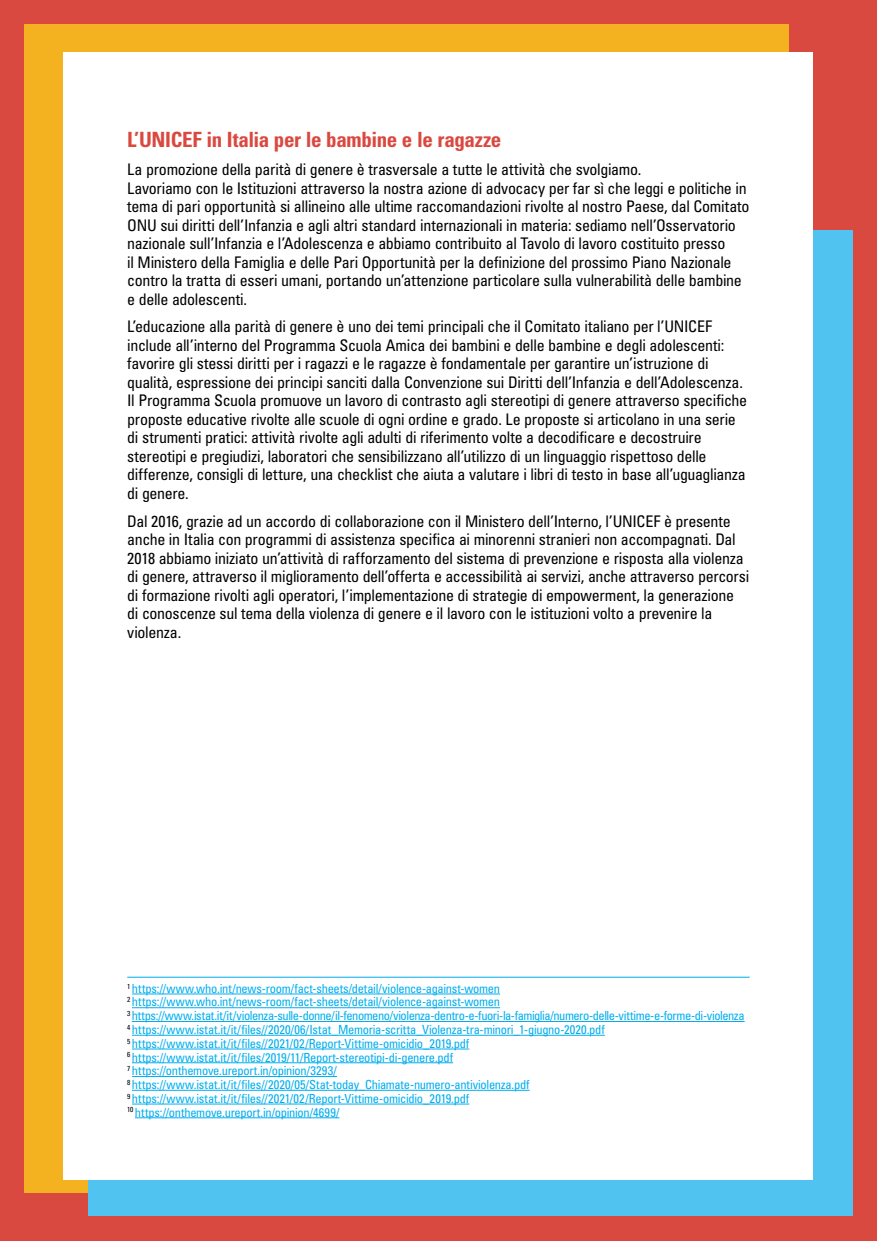
<style>
.page{position:relative;width:877px;height:1241px;background:#fff}
.page>*{position:absolute;margin:0;border:0;box-sizing:border-box;transform-origin:0 0}
.t1{font:700 condensed 21px "Univers LT Std";letter-spacing:-.02em;color:#da4940}
.t2{font:condensed 16px/18.5px "Univers LT Std";letter-spacing:-.02em;color:#000}
.t3{font:condensed 12.5px/13.8px "Univers LT Std";letter-spacing:-.025em;color:#00aeef}
</style>
<div class="page">
<div style="left:0;top:0;width:877px;height:1240px;background:#da4940"></div>
<div style="left:24px;top:25px;width:765px;height:1168px;background:#f4b120"></div>
<div style="left:88px;top:229px;width:765px;height:986px;background:#51c3f1"></div>
<div style="left:64px;top:52px;width:750px;height:1127px;background:#fff"></div>
<hr style="left:132px;top:993px;width:368px;height:1px;background:#00aeef">
<hr style="left:132px;top:1007px;width:368px;height:1px;background:#00aeef">
<hr style="left:132px;top:1021px;width:613px;height:1px;background:#00aeef">
<hr style="left:132px;top:1034px;width:473px;height:1px;background:#00aeef">
<hr style="left:132px;top:1048px;width:337px;height:1px;background:#00aeef">
<hr style="left:132px;top:1062px;width:321px;height:1px;background:#00aeef">
<hr style="left:132px;top:1076px;width:205px;height:1px;background:#00aeef">
<hr style="left:132px;top:1089px;width:398px;height:1px;background:#00aeef">
<hr style="left:132px;top:1103px;width:337px;height:1px;background:#00aeef">
<hr style="left:135px;top:1117px;width:205px;height:1px;background:#00aeef">
<hr style="left:127px;top:976px;width:623px;height:1px;background:#00aeef">
<h1 class="t1" style="left:127px;top:127px;width:376px">L’UNICEF in Italia per le bambine e le ragazze</h1>
<p class="t2" style="left:127px;top:160px;width:624px">La promozione della parità di genere è trasversale a tutte le attività che svolgiamo.<br>Lavoriamo con le Istituzioni attraverso la nostra azione di advocacy per far sì che leggi e politiche in tema di pari opportunità si allineino alle ultime raccomandazioni rivolte al nostro Paese, dal Comitato ONU sui diritti dell’Infanzia e agli altri standard internazionali in materia: sediamo nell’Osservatorio nazionale sull’Infanzia e l’Adolescenza e abbiamo contribuito al Tavolo di lavoro costituito presso<br>il Ministero della Famiglia e delle Pari Opportunità per la definizione del prossimo Piano Nazionale contro la tratta di esseri umani, portando un’attenzione particolare sulla vulnerabilità delle bambine e delle adolescenti.</p>
<p class="t2" style="left:127px;top:317px;width:621px">L’educazione alla parità di genere è uno dei temi principali che il Comitato italiano per l’UNICEF include all’interno del Programma Scuola Amica dei bambini e delle bambine e degli adolescenti: favorire gli stessi diritti per i ragazzi e le ragazze è fondamentale per garantire un’istruzione di qualità, espressione dei principi sanciti dalla Convenzione sui Diritti dell’Infanzia e dell’Adolescenza.<br>Il Programma Scuola promuove un lavoro di contrasto agli stereotipi di genere attraverso specifiche proposte educative rivolte alle scuole di ogni ordine e grado. Le proposte si articolano in una serie di strumenti pratici: attività rivolte agli adulti di riferimento volte a decodificare e decostruire stereotipi e pregiudizi, laboratori che sensibilizzano all’utilizzo di un linguaggio rispettoso delle differenze, consigli di letture, una checklist che aiuta a valutare i libri di testo in base all’uguaglianza di genere.</p>
<p class="t2" style="left:127px;top:511px;width:623px">Dal 2016, grazie ad un accordo di collaborazione con il Ministero dell’Interno, l’UNICEF è presente anche in Italia con programmi di assistenza specifica ai minorenni stranieri non accompagnati. Dal 2018 abbiamo iniziato un’attività di rafforzamento del sistema di prevenzione e risposta alla violenza di genere, attraverso il miglioramento dell’offerta e accessibilità ai servizi, anche attraverso percorsi di formazione rivolti agli operatori, l’implementazione di strategie di empowerment, la generazione di conoscenze sul tema della violenza di genere e il lavoro con le istituzioni volto a prevenire la violenza.</p>
<p class="t3" style="left:127px;top:981px;width:619px"><sup>1</sup> https://www.who.int/news-room/fact-sheets/detail/violence-against-women<br><sup>2</sup> https://www.who.int/news-room/fact-sheets/detail/violence-against-women<br><sup>3</sup> https://www.istat.it/it/violenza-sulle-donne/il-fenomeno/violenza-dentro-e-fuori-la-famiglia/numero-delle-vittime-e-forme-di-violenza <sup>4</sup> https://www.istat.it/it/files//2020/06/Istat_Memoria-scritta_Violenza-tra-minori_1-giugno-2020.pdf<br><sup>5</sup> https://www.istat.it/it/files//2021/02/Report-Vittime-omicidio_2019.pdf<br><sup>6</sup> https://www.istat.it/it/files/2019/11/Report-stereotipi-di-genere.pdf<br><sup>7</sup> https://onthemove.ureport.in/opinion/3293/<br><sup>8</sup> https://www.istat.it/it/files//2020/05/Stat-today_Chiamate-numero-antiviolenza.pdf<br><sup>9</sup> https://www.istat.it/it/files//2021/02/Report-Vittime-omicidio_2019.pdf<br><sup>10</sup> https://onthemove.ureport.in/opinion/4699/</p>
</div>
